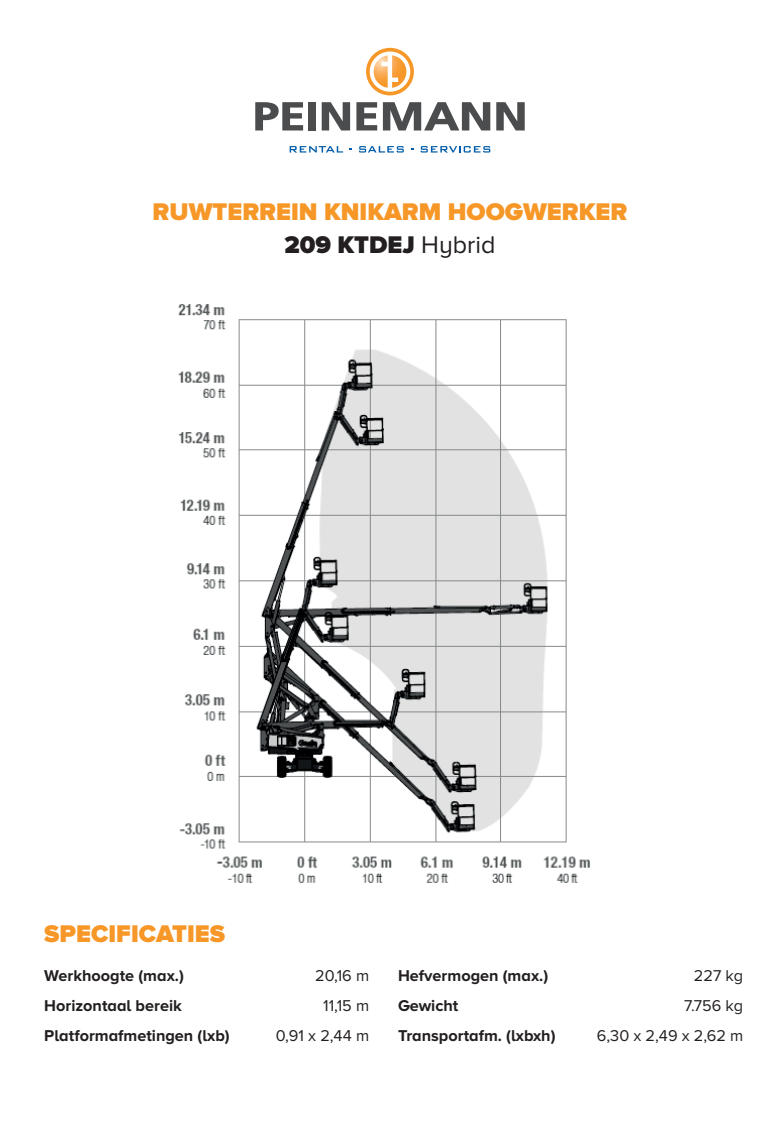
<style>
.page{position:relative;width:780px;height:1134px;background:#fff}
.page>*{position:absolute;margin:0;border:0;box-sizing:border-box;transform-origin:0 0}
.t1{font:900 25px/33.2px "Proxima Nova A";color:#f79727;text-align:center}
.t2{font:700 16.25px/30px "Proxima Nova A";color:#231f20}
.t3{font:16.25px/30px "Proxima Nova A";color:#231f20;text-align:right}
.s1{color:#231f20}
.s2{font-weight:400;color:#231f20}
</style>
<div class="page">
<img style="left:178px;top:304px;width:412px;height:579px">
<svg style="left:255px;top:102px;width:48px;height:28px"></svg>
<div style="left:308px;top:102px;width:8px;height:28px;background:#4b4c4d"></div>
<svg style="left:322px;top:102px;width:28px;height:28px"></svg>
<svg style="left:356px;top:102px;width:21px;height:28px"></svg>
<svg style="left:383px;top:102px;width:107px;height:28px"></svg>
<svg style="left:496px;top:102px;width:28px;height:28px"></svg>
<svg style="left:366px;top:48px;width:48px;height:47px"></svg>
<svg style="left:289px;top:146px;width:54px;height:7px"></svg>
<svg style="left:359px;top:146px;width:45px;height:7px"></svg>
<svg style="left:420px;top:146px;width:70px;height:7px"></svg>
<h1 class="t1" style="left:152px;top:194px;width:476px">RUWTERREIN KNIKARM HOOGWERKER<br><span class="s1">209 KTDEJ</span> <span class="s2">Hybrid</span></h1>
<h1 class="t1" style="left:44px;top:916px;width:182px">SPECIFICATIES</h1>
<p class="t2" style="left:44px;top:961px;width:187px">Werkhoogte (max.)<br>Horizontaal bereik<br>Platformafmetingen (lxb)</p>
<p class="t3" style="left:276px;top:961px;width:95px">20,16 m<br>11,15 m<br>0,91 x 2,44 m</p>
<p class="t2" style="left:398px;top:961px;width:159px">Hefvermogen (max.)<br>Gewicht<br>Transportafm. (lxbxh)</p>
<p class="t3" style="left:597px;top:961px;width:148px">227 kg<br>7.756 kg<br>6,30 x 2,49 x 2,62 m</p>
</div>
